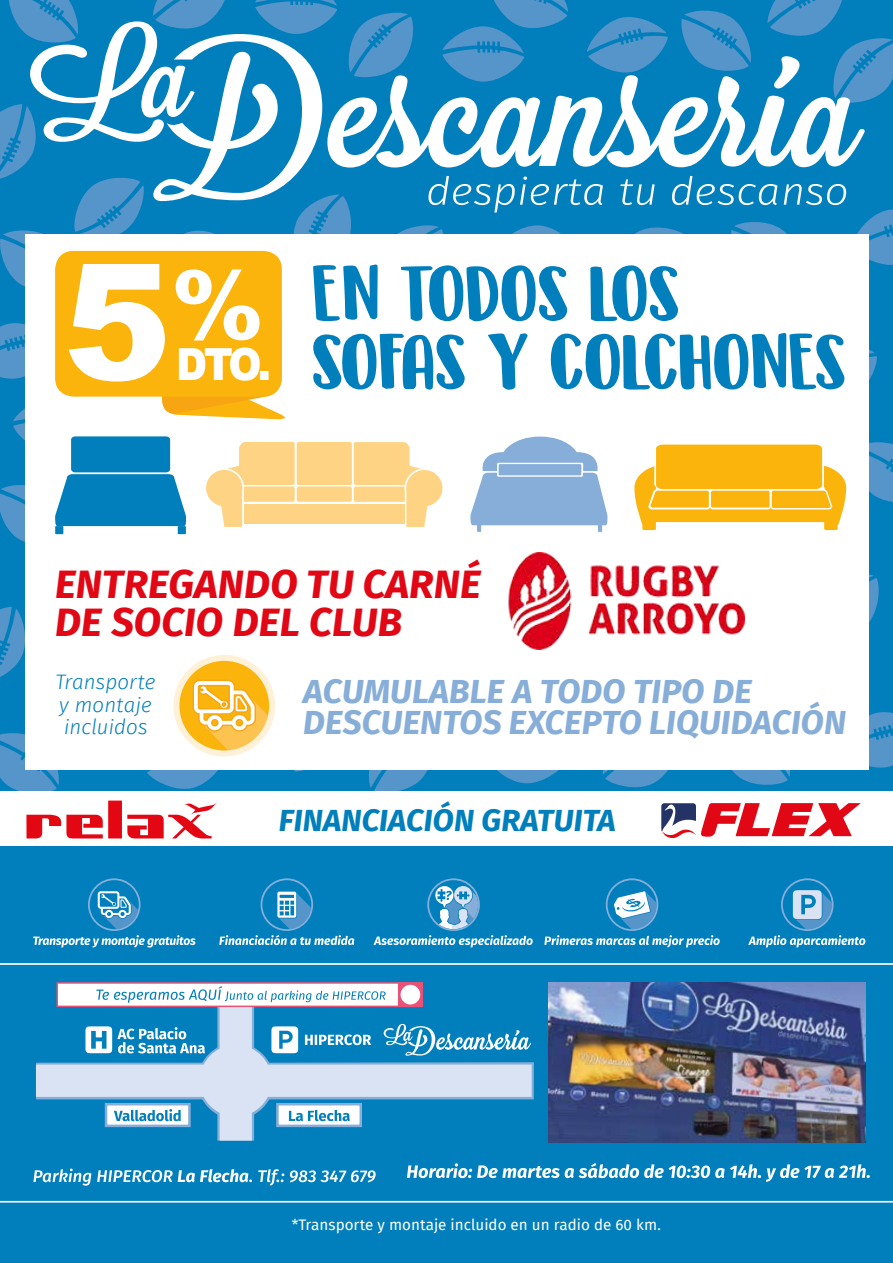
<style>
.page{position:relative;width:893px;height:1263px;background:#007fbc}
.page>*{position:absolute;margin:0;border:0;box-sizing:border-box;transform-origin:0 0}
.t1{font:900 161.4px "Arial";color:#fff}
.t2{font:79.8px/68.4px "DK Millefeuille";color:#007fbc}
.t3{font:900 44.25px "Arial";color:#fff;scale:.9 1}
.t4{font:italic 700 39.75px/38.2px "Fira Sans";color:#e20714}
.t5{font:italic 700 33.6px/30.9px "Fira Sans";color:#87aed8}
.t6{font:italic 700 30.75px "Fira Sans";color:#007fbc}
.t7{font:italic 300 20.85px/22.4px "Fira Sans";color:#007fbc}
.t8{font:15.15px "Fira Sans";color:#fff}
</style>
<div class="page">
<svg style="left:367px;top:13px;width:46px;height:8px"></svg>
<svg style="left:494px;top:0;width:74px;height:21px"></svg>
<svg style="left:184px;top:230px;width:31px;height:4px"></svg>
<svg style="left:613px;top:17px;width:35px;height:4px"></svg>
<svg style="left:857px;top:209px;width:36px;height:58px"></svg>
<svg style="left:868px;top:710px;width:25px;height:60px"></svg>
<svg style="left:0;top:104px;width:143px;height:183px"></svg>
<svg style="left:0;top:607px;width:59px;height:184px"></svg>
<svg style="left:293px;top:201px;width:58px;height:33px"></svg>
<svg style="left:635px;top:227px;width:49px;height:7px"></svg>
<svg style="left:602px;top:770px;width:66px;height:18px"></svg>
<svg style="left:153px;top:0;width:72px;height:21px"></svg>
<svg style="left:868px;top:342px;width:9px;height:62px"></svg>
<svg style="left:397px;top:225px;width:46px;height:9px"></svg>
<svg style="left:369px;top:770px;width:59px;height:21px"></svg>
<svg style="left:767px;top:0;width:126px;height:101px"></svg>
<svg style="left:868px;top:574px;width:11px;height:64px"></svg>
<svg style="left:512px;top:225px;width:49px;height:9px"></svg>
<svg style="left:497px;top:770px;width:62px;height:14px"></svg>
<svg style="left:255px;top:0;width:82px;height:21px"></svg>
<svg style="left:681px;top:10px;width:55px;height:11px"></svg>
<svg style="left:868px;top:439px;width:25px;height:67px"></svg>
<svg style="left:731px;top:222px;width:56px;height:12px"></svg>
<svg style="left:732px;top:770px;width:58px;height:15px"></svg>
<svg style="left:9px;top:0;width:68px;height:37px"></svg>
<div style="left:25px;top:234px;width:843px;height:536px;background:#fff"></div>
<hr style="left:0;top:963px;width:893px;height:2px;background:#fff">
<hr style="left:0;top:1201px;width:893px;height:1px;background:#fff">
<svg style="left:36px;top:1007px;width:496px;height:133px"></svg>
<svg style="left:85px;top:1026px;width:120px;height:27px"></svg>
<div style="left:105px;top:1103px;width:86px;height:24px;background:#fff;border:3px solid #87aed8"></div>
<svg style="left:114px;top:1109px;width:67px;height:12px"></svg>
<div style="left:276px;top:1103px;width:86px;height:24px;background:#fff;border:3px solid #87aed8"></div>
<svg style="left:289px;top:1110px;width:61px;height:11px"></svg>
<img style="left:549px;top:982px;width:317px;height:160px">
<div style="left:56px;top:982px;width:367px;height:25px;background:#fff;border:1px solid #ea5275"></div>
<svg style="left:96px;top:986px;width:290px;height:17px"></svg>
<svg style="left:398px;top:982px;width:25px;height:25px"></svg>
<svg style="left:33px;top:1168px;width:343px;height:18px"></svg>
<svg style="left:271px;top:1026px;width:27px;height:27px"></svg>
<svg style="left:305px;top:1034px;width:66px;height:11px"></svg>
<svg style="left:33px;top:935px;width:163px;height:12px"></svg>
<svg style="left:89px;top:879px;width:51px;height:51px"></svg>
<div style="left:88px;top:878px;width:53px;height:53px;border:2px solid #87aed8;border-radius:50%"></div>
<svg style="left:96px;top:890px;width:43px;height:39px"></svg>
<svg style="left:428px;top:879px;width:51px;height:51px"></svg>
<div style="left:427px;top:878px;width:53px;height:53px;border:2px solid #87aed8;border-radius:50%"></div>
<svg style="left:431px;top:885px;width:47px;height:44px"></svg>
<svg style="left:373px;top:935px;width:160px;height:12px"></svg>
<div style="left:261px;top:878px;width:52px;height:53px;border:2px solid #87aed8;border-radius:50%"></div>
<svg style="left:276px;top:890px;width:35px;height:39px"></svg>
<svg style="left:219px;top:935px;width:135px;height:10px"></svg>
<svg style="left:607px;top:879px;width:50px;height:51px"></svg>
<div style="left:606px;top:878px;width:52px;height:53px;border:2px solid #87aed8;border-radius:50%"></div>
<svg style="left:612px;top:879px;width:44px;height:50px"></svg>
<svg style="left:544px;top:935px;width:176px;height:12px"></svg>
<svg style="left:782px;top:879px;width:51px;height:51px"></svg>
<div style="left:781px;top:878px;width:53px;height:53px;border:2px solid #87aed8;border-radius:50%"></div>
<svg style="left:791px;top:889px;width:41px;height:40px"></svg>
<svg style="left:748px;top:935px;width:117px;height:12px"></svg>
<svg style="left:384px;top:1024px;width:147px;height:32px"></svg>
<svg style="left:407px;top:1163px;width:463px;height:19px"></svg>
<svg style="left:30px;top:21px;width:836px;height:180px"></svg>
<svg style="left:428px;top:176px;width:418px;height:37px"></svg>
<div style="left:0;top:791px;width:893px;height:55px;background:#fff"></div>
<svg style="left:661px;top:803px;width:200px;height:35px"></svg>
<svg style="left:26px;top:814px;width:77px;height:24px"></svg>
<div style="left:108px;top:800px;width:14px;height:38px;background:#e30613"></div>
<svg style="left:127px;top:803px;width:90px;height:35px"></svg>
<svg style="left:176px;top:658px;width:96px;height:95px"></svg>
<div style="left:173px;top:655px;width:102px;height:101px;border:6px solid #fff0d8;border-radius:50%"></div>
<svg style="left:147px;top:678px;width:122px;height:111px"></svg>
<svg style="left:470px;top:437px;width:138px;height:95px"></svg>
<svg style="left:0;top:323px;width:442px;height:219px"></svg>
<div style="left:55px;top:251px;width:227px;height:146px;background:#fab40b;border-radius:19px"></div>
<svg style="left:634px;top:445px;width:212px;height:86px"></svg>
<img style="left:508px;top:553px;width:237px;height:97px">
<h1 class="t1" style="left:64px;top:205px;width:202px">5<sup>%</sup></h1>
<h3 class="t3" style="left:176px;top:332px;width:107px">DTO.</h3>
<h2 class="t2" style="left:312px;top:261px;width:536px">EN TODOS LOS<br>SOFAS Y COLCHONES</h2>
<p class="t4" style="left:55px;top:567px;width:427px">ENTREGANDO TU CARNÉ<br>DE SOCIO DEL CLUB</p>
<p class="t7" style="left:56px;top:672px;width:102px">Transporte y montaje incluidos</p>
<p class="t5" style="left:303px;top:678px;width:544px">ACUMULABLE A TODO TIPO DE<br>DESCUENTOS EXCEPTO LIQUIDACIÓN</p>
<p class="t6" style="left:279px;top:798px;width:339px">FINANCIACIÓN GRATUITA</p>
<p class="t8" style="left:292px;top:1214px;width:371px">*Transporte y montaje incluido en un radio de 60 km.</p>
</div>
